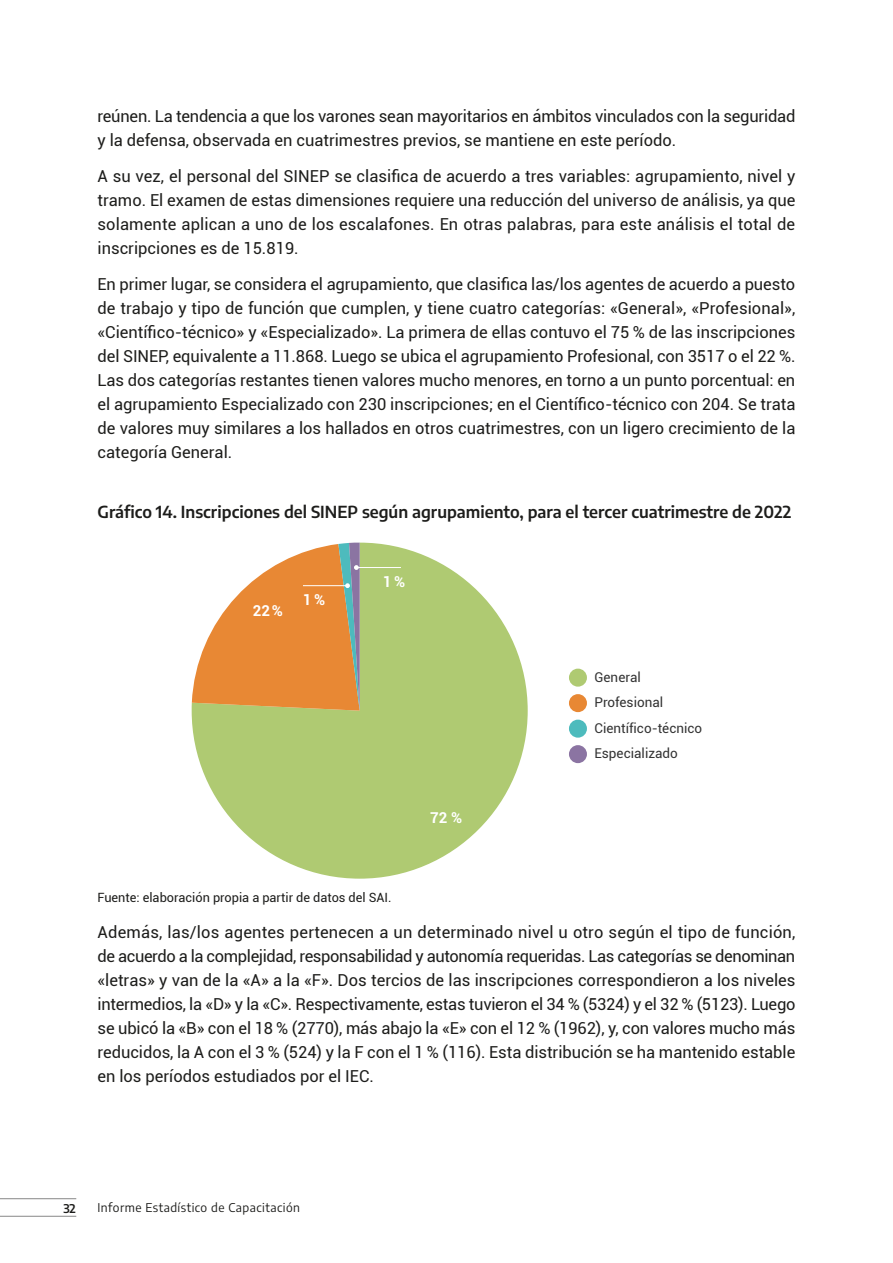
<style>
.page{position:relative;width:893px;height:1263px;background:#fff}
.page>*{position:absolute;margin:0;border:0;box-sizing:border-box;transform-origin:0 0}
.t1{font:16.5px/24px "Roboto";color:#1d1d1b;text-align:justify}
.Títulos_gráficos_y_t{font:600 16.5px "Encode Sans";color:#1d1d1b}
.t2{font:700 15px "Roboto";color:#fff}
.t3{font:13.5px/25.5px "Roboto";color:#333}
.Fuente{font:12.75px "Roboto";color:#1d1d1b}
.t4{font:12px "Encode Sans";letter-spacing:.04em;color:#1d1d1b}
.t5{font:600 12px "Encode Sans";color:#1d1d1b}
</style>
<div class="page">
<hr style="left:0;top:1198px;width:76px;height:1px;background:#878787">
<hr style="left:0;top:1216px;width:76px;height:1px;background:#878787">
<div style="left:192px;top:543px;width:336px;height:336px;background:#afca72;border-radius:167px"></div>
<div style="left:569px;top:669px;width:18px;height:18px;background:#afca72;border-radius:50%"></div>
<div style="left:569px;top:694px;width:18px;height:18px;background:#e88834;border-radius:50%"></div>
<div style="left:569px;top:720px;width:18px;height:18px;background:#4dbbbd;border-radius:50%"></div>
<div style="left:569px;top:745px;width:18px;height:18px;background:#8b74a2;border-radius:50%"></div>
<hr style="left:356px;top:567px;width:45px;height:1px;background:#fff">
<svg style="left:192px;top:543px;width:168px;height:168px"></svg>
<p class="t1" style="left:98px;top:103px;width:699px">reúnen. La tendencia a que los varones sean mayoritarios en ámbitos vinculados con la seguridad y la defensa, observada en cuatrimestres previos, se mantiene en este período.</p>
<p class="t1" style="left:98px;top:163px;width:699px">A su vez, el personal del SINEP se clasifica de acuerdo a tres variables: agrupamiento, nivel y tramo. El examen de estas dimensiones requiere una reducción del universo de análisis, ya que solamente aplican a uno de los escalafones. En otras palabras, para este análisis el total de inscripciones es de 15.819.</p>
<p class="t1" style="left:98px;top:271px;width:699px">En primer lugar, se considera el agrupamiento, que clasifica las/los agentes de acuerdo a puesto de trabajo y tipo de función que cumplen, y tiene cuatro categorías: «General», «Profesional», «Científico-técnico» y «Especializado». La primera de ellas contuvo el 75 % de las inscripciones del SINEP, equivalente a 11.868. Luego se ubica el agrupamiento Profesional, con 3517 o el 22 %.<br>Las dos categorías restantes tienen valores mucho menores, en torno a un punto porcentual: en el agrupamiento Especializado con 230 inscripciones; en el Científico-técnico con 204. Se trata de valores muy similares a los hallados en otros cuatrimestres, con un ligero crecimiento de la categoría General.</p>
<p class="Títulos_gráficos_y_t" style="left:98px;top:500px;width:695px">Gráfico 14. Inscripciones del SINEP según agrupamiento, para el tercer cuatrimestre de 2022</p>
<p class="t2" style="left:253px;top:600px;width:32px">22 %</p>
<p class="t2" style="left:303px;top:589px;width:24px">1 %</p>
<p class="t2" style="left:383px;top:571px;width:24px">1 %</p>
<p class="t2" style="left:430px;top:807px;width:34px">72 %</p>
<p class="t3" style="left:594px;top:664px;width:109px">General<br>Profesional<br>Científico-técnico<br>Especializado</p>
<p class="Fuente" style="left:98px;top:888px;width:296px">Fuente: elaboración propia a partir de datos del SAI.</p>
<p class="t1" style="left:98px;top:919px;width:699px">Además, las/los agentes pertenecen a un determinado nivel u otro según el tipo de función, de acuerdo a la complejidad, responsabilidad y autonomía requeridas. Las categorías se denominan «letras» y van de la «A» a la «F». Dos tercios de las inscripciones correspondieron a los niveles intermedios, la «D» y la «C». Respectivamente, estas tuvieron el 34 % (5324) y el 32 % (5123). Luego se ubicó la «B» con el 18 % (2770), más abajo la «E» con el 12 % (1962), y, con valores mucho más reducidos, la A con el 3 % (524) y la F con el 1 % (116). Esta distribución se ha mantenido estable en los períodos estudiados por el IEC.</p>
<p class="t5" style="left:63px;top:1200px;width:14px">32</p>
<p class="t4" style="left:98px;top:1199px;width:204px">Informe Estadístico de Capacitación</p>
</div>
